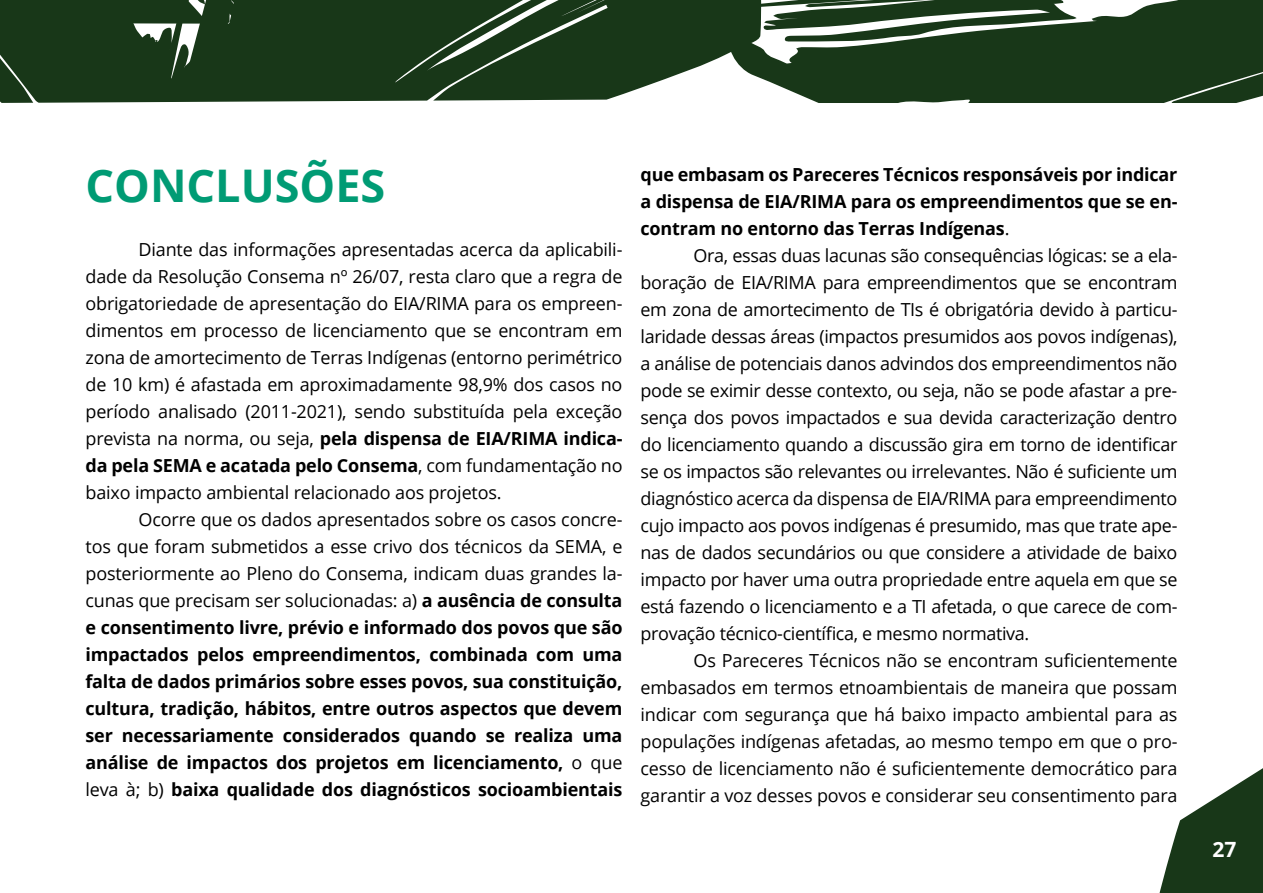
<style>
.page{position:relative;width:1263px;height:893px;background:#fff}
.page>*{position:absolute;margin:0;border:0;box-sizing:border-box;transform-origin:0 0}
.t1{font:700 45px "Open Sans";color:#009b74}
.t2{font:700 21px "Open Sans";color:#fff}
.t3{font:18px/27px "Open Sans";letter-spacing:-.01em;color:#000;text-align:justify}
.t4{font:700 18px/27px "Open Sans";letter-spacing:-.01em;color:#000;text-align:justify}
.s1{font-weight:700}
.s2{font-weight:400}
</style>
<div class="page">
<svg style="left:0;top:0;width:1263px;height:103px;background:#334f33"></svg>
<svg style="left:1159px;top:768px;width:104px;height:125px"></svg>
<h1 class="t1" style="left:86px;top:154px;width:301px">CONCLUSÕES</h1>
<p class="t3" style="left:86px;top:235px;width:538px;text-indent:53px">Diante das informações apresentadas acerca da aplicabili&shy;dade da Resolução Consema nº 26/07, resta claro que a regra de obrigatoriedade de apresentação do EIA/RIMA para os empreen&shy;dimentos em processo de licenciamento que se encontram em zona de amortecimento de Terras Indígenas (entorno perimétrico de 10 km) é afastada em aproximadamente 98,9% dos casos no período analisado (2011-2021), sendo substituída pela exceção prevista na norma, ou seja, <span class="s1">pela dispensa de EIA/RIMA indica&shy;da pela SEMA e acatada pelo Consema</span>, com fundamentação no baixo impacto ambiental relacionado aos projetos.</p>
<p class="t4" style="left:86px;top:505px;width:538px;text-indent:53px"><span class="s2">Ocorre que os dados apresentados sobre os casos concre&shy;tos que foram submetidos a esse crivo dos técnicos da SEMA, e posteriormente ao Pleno do Consema, indicam duas grandes la&shy;cunas que precisam ser solucionadas: a)</span> a ausência de consulta e consentimento livre, prévio e informado dos povos que são impactados pelos empreendimentos, combinada com uma falta de dados primários sobre esses povos, sua constituição, cultura, tradição, hábitos, entre outros aspectos que devem ser necessariamente considerados quando se realiza uma análise de impactos dos projetos em licenciamento, <span class="s2">o que leva à; b)</span> baixa qualidade dos diagnósticos socioambientais</p>
<p class="t4" style="left:640px;top:160px;width:538px">que embasam os Pareceres Técnicos responsáveis por indicar a dispensa de EIA/RIMA para os empreendimentos que se en&shy;contram no entorno das Terras Indígenas<span class="s2">.</span></p>
<p class="t3" style="left:640px;top:241px;width:538px;text-indent:53px">Ora, essas duas lacunas são consequências lógicas: se a ela&shy;boração de EIA/RIMA para empreendimentos que se encontram em zona de amortecimento de TIs é obrigatória devido à particu&shy;laridade dessas áreas (impactos presumidos aos povos indígenas), a análise de potenciais danos advindos dos empreendimentos não pode se eximir desse contexto, ou seja, não se pode afastar a pre&shy;sença dos povos impactados e sua devida caracterização dentro do licenciamento quando a discussão gira em torno de identificar se os impactos são relevantes ou irrelevantes. Não é suficiente um diagnóstico acerca da dispensa de EIA/RIMA para empreendimento cujo impacto aos povos indígenas é presumido, mas que trate ape&shy;nas de dados secundários ou que considere a atividade de baixo impacto por haver uma outra propriedade entre aquela em que se está fazendo o licenciamento e a TI afetada, o que carece de com&shy;provação técnico-científica, e mesmo normativa.</p>
<p class="t3" style="left:640px;top:646px;width:538px;text-indent:53px">Os Pareceres Técnicos não se encontram suficientemente embasados em termos etnoambientais de maneira que possam indicar com segurança que há baixo impacto ambiental para as populações indígenas afetadas, ao mesmo tempo em que o pro&shy;cesso de licenciamento não é suficientemente democrático para garantir a voz desses povos e considerar seu consentimento para</p>
<p class="t2" style="left:1212px;top:835px;width:25px">27</p>
</div>
